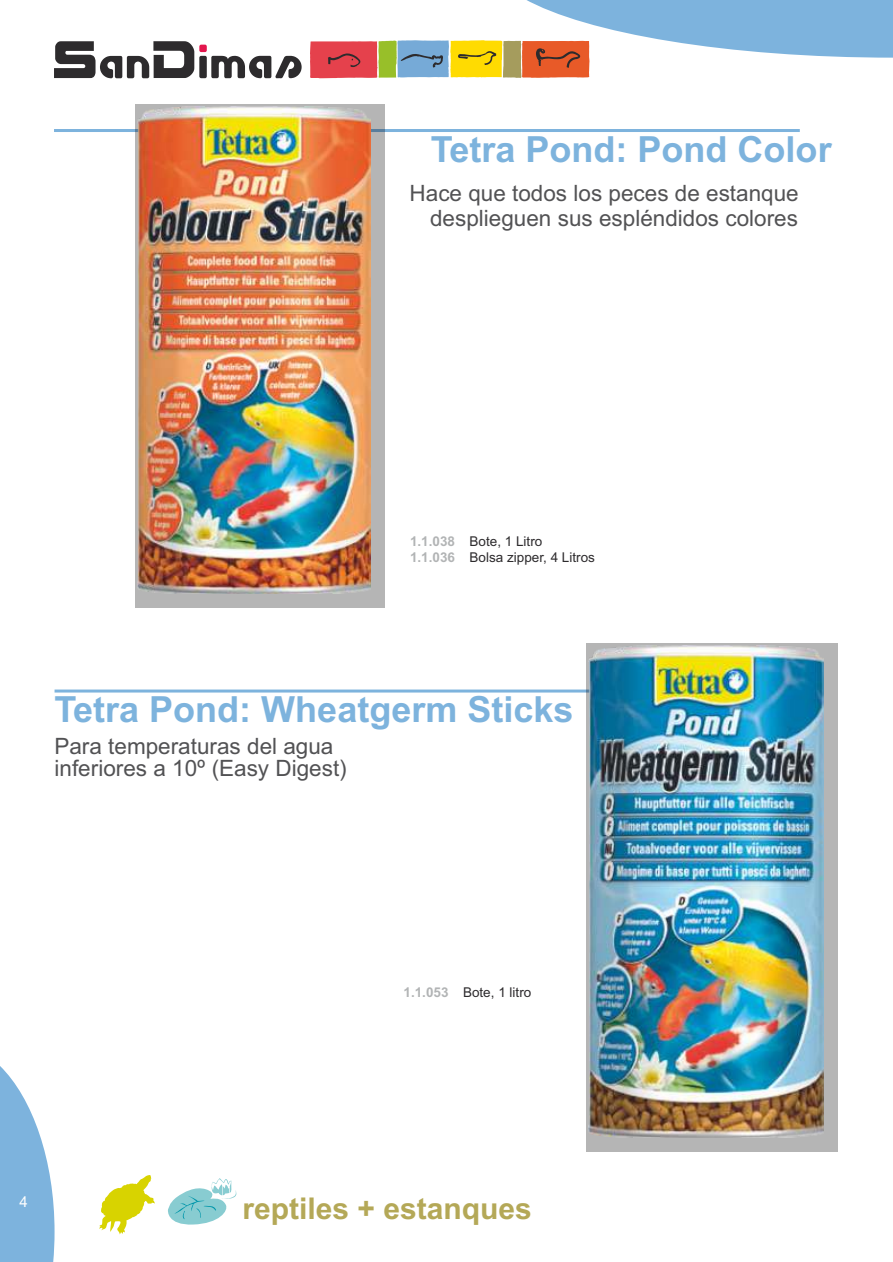
<style>
.page{position:relative;width:893px;height:1262px;background:#fff}
.page>*{position:absolute;margin:0;border:0;box-sizing:border-box;transform-origin:0 0}
.t1{font:700 36px "Arial";color:#7db3dd}
.t2{font:700 30px "Arial";color:#b4a857}
.t3{font:22.5px/25.5px "Arial";color:#525254;text-align:right}
.t4{font:15px "Arial";color:#fefefe}
.t5{font:13.5px/16.2px "Arial";color:#2d2b2d}
.s1{font-weight:700;color:#b2b4b5}
</style>
<div class="page">
<hr style="left:54px;top:129px;width:745px;height:3px;background:#7db3dd">
<div style="left:135px;top:104px;width:250px;height:504px;background:#b5b5b5"></div>
<img style="left:137px;top:106px;width:234px;height:487px">
<hr style="left:55px;top:689px;width:745px;height:3px;background:#7db3dd">
<div style="left:586px;top:643px;width:251px;height:509px;background:#b5b5b5"></div>
<img style="left:588px;top:646px;width:235px;height:491px">
<svg style="left:0;top:1066px;width:55px;height:196px"></svg>
<svg style="left:99px;top:1175px;width:56px;height:59px"></svg>
<svg style="left:168px;top:1178px;width:69px;height:47px"></svg>
<svg style="left:310px;top:0;width:583px;height:78px"></svg>
<svg style="left:54px;top:41px;width:247px;height:37px"></svg>
<h1 class="t1" style="left:431px;top:136px;width:402px">Tetra Pond: Pond Color</h1>
<p class="t3" style="left:409px;top:182px;width:390px">Hace que todos los peces de estanque desplieguen sus espléndidos colores</p>
<p class="t5" style="left:410px;top:534px;width:186px"><span class="s1">1.1.038</span> Bote, 1 Litro<br><span class="s1">1.1.036</span> Bolsa zipper, 4 Litros</p>
<h1 class="t1" style="left:55px;top:696px;width:520px">Tetra Pond: Wheatgerm Sticks</h1>
<p class="t3" style="left:54px;top:736px;width:294px;line-height:22.5px;text-align:left">Para temperaturas del agua inferiores a 10º (Easy Digest)</p>
<p class="t5" style="left:403px;top:985px;width:129px"><span class="s1">1.1.053</span> Bote, 1 litro</p>
<p class="t4" style="left:20px;top:1196px;width:10px">4</p>
<h2 class="t2" style="left:242px;top:1197px;width:291px">reptiles + estanques</h2>
</div>
